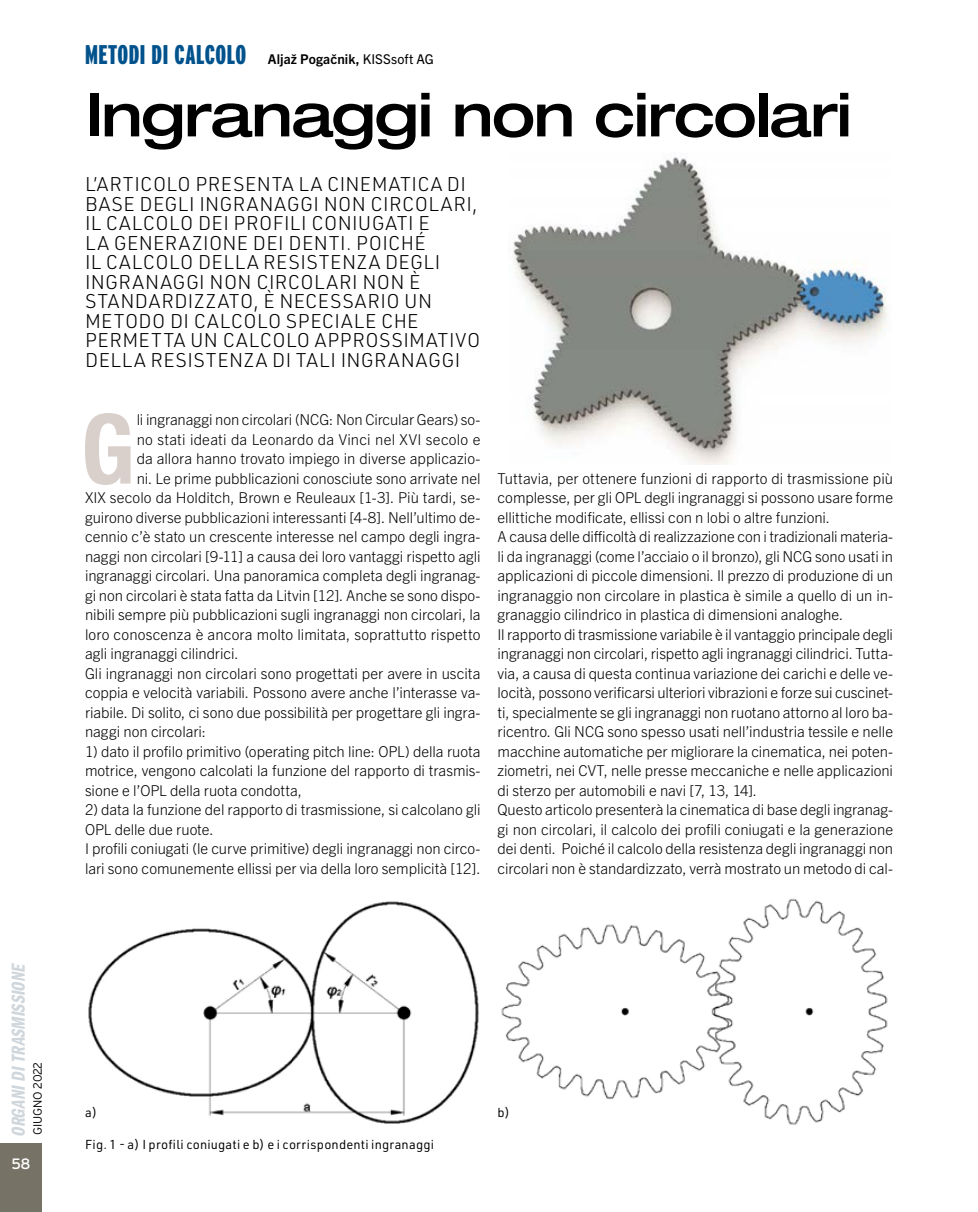
<style>
.page{position:relative;width:978px;height:1212px;background:#fff}
.page>*{position:absolute;margin:0;border:0;box-sizing:border-box;transform-origin:0 0}
.OT20_Testo_Capolette{font:700 condensed 96.9px "Helvetica Neue LT Std";color:#d9d0cc}
.OT20_Titolo_Tecnico{font:500 expanded 60px "Helvetica Neue LT Std";letter-spacing:-.025em;color:#000}
.t1{font:900 27px "Interstate Compressed";letter-spacing:.02em;color:#00528d}
.OT20_Sommario{font:300 19.5px/19.5px "URWDIN";letter-spacing:.025em;color:#000}
.t2{font:italic 19.5px "Franklin Gothic URW Com Dem";color:#d0d7dc}
.OT20_Testo{font:300 15px/19.5px "Trade Gothic Next LT Pro";letter-spacing:-.005em;color:#000;text-align:justify}
.OT20_Testo_Capolette-2{font:300 15px "Trade Gothic Next LT Pro";color:#000}
.t3{font:15px "Interstate";color:#fff}
.OT20_Autore{font:700 13.5px "Trade Gothic Next LT Pro";letter-spacing:.005em;color:#000}
.OT20_Didascalia{font:12.75px "URWDIN";letter-spacing:.015em;color:#000}
.t4{font:300 12px "Interstate";letter-spacing:-.01em;color:#000}
.s1{font-weight:400}
</style>
<div class="page">
<img style="left:513px;top:152px;width:374px;height:312px">
<div style="left:0;top:1144px;width:42px;height:68px;background:#767366"></div>
<img style="left:88px;top:901px;width:391px;height:223px">
<img style="left:501px;top:898px;width:387px;height:227px">
<h3 class="t2" style="left:5px;top:1137px;width:177px;rotate:-90deg">ORGANIDITRASMISSIONE</h3>
<p class="t4" style="left:31px;top:1135px;width:75px;rotate:-90deg">GIUGNO 2022</p>
<p class="t3" style="left:11px;top:1155px;width:21px">58</p>
<h3 class="t1" style="left:85px;top:39px;width:163px">METODI DI CALCOLO</h3>
<p class="OT20_Autore" style="left:268px;top:49px;width:168px">Aljaž Pogačnik, <span class="s1">KISSsoft AG</span></p>
<p class="OT20_Titolo_Tecnico" style="left:85px;top:78px;width:768px">Ingranaggi non circolari</p>
<p class="OT20_Sommario" style="left:85px;top:174px;width:397px">L’ARTICOLO PRESENTA LA CINEMATICA DI BASE DEGLI INGRANAGGI NON CIRCOLARI, IL CALCOLO DEI PROFILI CONIUGATI E<br>LA GENERAZIONE DEI DENTI. POICHÉ<br>IL CALCOLO DELLA RESISTENZA DEGLI INGRANAGGI NON CIRCOLARI NON È STANDARDIZZATO, È NECESSARIO UN METODO DI CALCOLO SPECIALE CHE PERMETTA UN CALCOLO APPROSSIMATIVO DELLA RESISTENZA DI TALI INGRANAGGI</p>
<p class="OT20_Testo_Capolette" style="left:81px;top:390px;width:55px">G</p>
<p class="OT20_Testo_Capolette-2" style="left:137px;top:409px;width:345px">li ingranaggi non circolari (NCG: Non Circular Gears) so-</p>
<p class="OT20_Testo_Capolette-2" style="left:137px;top:429px;width:345px">no stati ideati da Leonardo da Vinci nel XVI secolo e</p>
<p class="OT20_Testo_Capolette-2" style="left:137px;top:448px;width:345px">da allora hanno trovato impiego in diverse applicazio-</p>
<p class="OT20_Testo_Capolette-2" style="left:137px;top:468px;width:345px">ni. Le prime pubblicazioni conosciute sono arrivate nel</p>
<p class="OT20_Testo_Capolette-2" style="left:85px;top:487px;width:397px">XIX secolo da Holditch, Brown e Reuleaux [1-3]. Più tardi, se-</p>
<p class="OT20_Testo_Capolette-2" style="left:85px;top:507px;width:397px">guirono diverse pubblicazioni interessanti [4-8]. Nell’ultimo de-</p>
<p class="OT20_Testo_Capolette-2" style="left:85px;top:526px;width:397px">cennio c’è stato un crescente interesse nel campo degli ingra-</p>
<p class="OT20_Testo_Capolette-2" style="left:85px;top:546px;width:397px">naggi non circolari [9-11] a causa dei loro vantaggi rispetto agli</p>
<p class="OT20_Testo_Capolette-2" style="left:85px;top:565px;width:397px">ingranaggi circolari. Una panoramica completa degli ingranag-</p>
<p class="OT20_Testo_Capolette-2" style="left:85px;top:585px;width:397px">gi non circolari è stata fatta da Litvin [12]. Anche se sono dispo-</p>
<p class="OT20_Testo_Capolette-2" style="left:85px;top:604px;width:397px">nibili sempre più pubblicazioni sugli ingranaggi non circolari, la</p>
<p class="OT20_Testo_Capolette-2" style="left:85px;top:624px;width:397px">loro conoscenza è ancora molto limitata, soprattutto rispetto</p>
<p class="OT20_Testo_Capolette-2" style="left:85px;top:643px;width:155px">agli ingranaggi cilindrici.</p>
<p class="OT20_Testo" style="left:85px;top:662px;width:397px">Gli ingranaggi non circolari sono progettati per avere in uscita coppia e velocità variabili. Possono avere anche l’interasse va&shy;riabile. Di solito, ci sono due possibilità per progettare gli ingra&shy;naggi non circolari:</p>
<p class="OT20_Testo" style="left:85px;top:740px;width:397px">1) dato il profilo primitivo (operating pitch line: OPL) della ruota motrice, vengono calcolati la funzione del rapporto di trasmis&shy;sione e l’OPL della ruota condotta,</p>
<p class="OT20_Testo" style="left:85px;top:799px;width:397px">2) data la funzione del rapporto di trasmissione, si calcolano gli<br>OPL delle due ruote.</p>
<p class="OT20_Testo" style="left:85px;top:838px;width:397px">I profili coniugati (le curve primitive) degli ingranaggi non circo&shy;lari sono comunemente ellissi per via della loro semplicità [12].</p>
<p class="OT20_Testo" style="left:498px;top:467px;width:397px">Tuttavia, per ottenere funzioni di rapporto di trasmissione più complesse, per gli OPL degli ingranaggi si possono usare forme ellittiche modificate, ellissi con n lobi o altre funzioni.</p>
<p class="OT20_Testo" style="left:498px;top:526px;width:397px">A causa delle difficoltà di realizzazione con i tradizionali materia&shy;li da ingranaggi (come l’acciaio o il bronzo), gli NCG sono usati in applicazioni di piccole dimensioni. Il prezzo di produzione di un ingranaggio non circolare in plastica è simile a quello di un in&shy;granaggio cilindrico in plastica di dimensioni analoghe.</p>
<p class="OT20_Testo" style="left:498px;top:623px;width:397px">Il rapporto di trasmissione variabile è il vantaggio principale degli ingranaggi non circolari, rispetto agli ingranaggi cilindrici. Tutta&shy;via, a causa di questa continua variazione dei carichi e delle ve&shy;locità, possono verificarsi ulteriori vibrazioni e forze sui cuscinet&shy;ti, specialmente se gli ingranaggi non ruotano attorno al loro ba&shy;ricentro. Gli NCG sono spesso usati nell’industria tessile e nelle macchine automatiche per migliorare la cinematica, nei poten&shy;ziometri, nei CVT, nelle presse meccaniche e nelle applicazioni di sterzo per automobili e navi [7, 13, 14].</p>
<p class="OT20_Testo" style="left:498px;top:799px;width:397px">Questo articolo presenterà la cinematica di base degli ingranag&shy;gi non circolari, il calcolo dei profili coniugati e la generazione dei denti. Poiché il calcolo della resistenza degli ingranaggi non circolari non è standardizzato, verrà mostrato un metodo di cal-</p>
<p class="OT20_Didascalia" style="left:85px;top:1104px;width:14px">a)</p>
<p class="OT20_Didascalia" style="left:497px;top:1104px;width:14px">b)</p>
<p class="OT20_Didascalia" style="left:85px;top:1135px;width:350px">Fig. 1 - a) I profili coniugati e b) e i corrispondenti ingranaggi</p>
</div>
